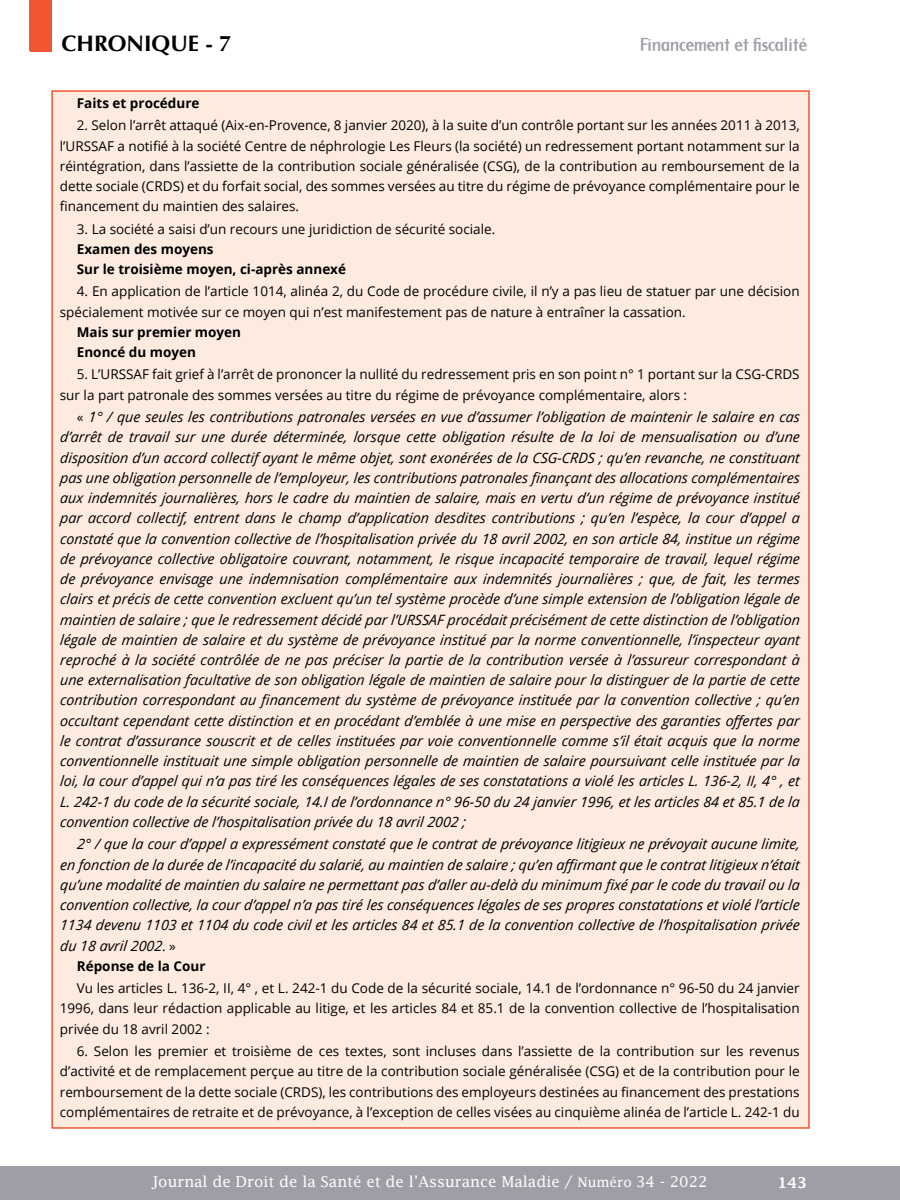
<style>
.page{position:relative;width:900px;height:1200px;background:#fff}
.page>*{position:absolute;margin:0;border:0;box-sizing:border-box;transform-origin:0 0}
.t1{font:700 22.5px "Optima";color:#000}
.t2{font:21px "Berkeley";color:#9e9ea6}
.t3{font:15px "Lucida Fax";color:#fff}
.t4{font:600 15px "Lucida Fax";color:#fff}
.t5{font:italic 14.25px/20.2px "Open Sans";color:#000}
.t6{font:13.5px/20.2px "Open Sans";color:#000;text-align:justify}
.t7{font:700 13.5px/20.1px "Open Sans";color:#000}
.t8{font:13.5px "Lucida Fax";color:#fff}
.s1{font-style:normal;font-size:13.5px}
</style>
<div class="page">
<div style="left:0;top:1167px;width:900px;height:33px;background:#9e9ea6"></div>
<div style="left:30px;top:0;width:21px;height:51px;background:#f15632"></div>
<div style="left:51px;top:90px;width:759px;height:1039px;background:#feebe0;border:2px solid #f15632"></div>
<h1 class="t1" style="left:62px;top:30px;width:172px">CHRONIQUE - 7</h1>
<h2 class="t2" style="left:640px;top:35px;width:169px">Financement et fiscalité</h2>
<p class="t7" style="left:77px;top:93px;width:124px">Faits et procédure</p>
<p class="t6" style="left:60px;top:115px;width:741px;text-indent:17px">2. Selon l’arrêt attaqué (Aix-en-Provence, 8 janvier 2020), à la suite d’un contrôle portant sur les années 2011 à 2013, l’URSSAF a notifié à la société Centre de néphrologie Les Fleurs (la société) un redressement portant notamment sur la réintégration, dans l’assiette de la contribution sociale généralisée (CSG), de la contribution au remboursement de la dette sociale (CRDS) et du forfait social, des sommes versées au titre du régime de prévoyance complémentaire pour le financement du maintien des salaires.</p>
<p class="t6" style="left:77px;top:218px;width:420px">3. La société a saisi d’un recours une juridiction de sécurité sociale.</p>
<p class="t7" style="left:77px;top:239px;width:271px">Examen des moyens<br>Sur le troisième moyen, ci-après annexé</p>
<p class="t6" style="left:60px;top:281px;width:741px;text-indent:17px">4. En application de l’article 1014, alinéa 2, du Code de procédure civile, il n’y a pas lieu de statuer par une décision spécialement motivée sur ce moyen qui n’est manifestement pas de nature à entraîner la cassation.</p>
<p class="t7" style="left:77px;top:322px;width:166px">Mais sur premier moyen<br>Enoncé du moyen</p>
<p class="t6" style="left:60px;top:364px;width:741px;text-indent:17px">5. L’URSSAF fait grief à l’arrêt de prononcer la nullité du redressement pris en son point n° 1 portant sur la CSG-CRDS sur la part patronale des sommes versées au titre du régime de prévoyance complémentaire, alors :</p>
<p class="t5" style="left:60px;top:406px;width:743px;text-indent:17px"><span class="s1">«</span> 1° / que seules les contributions patronales versées en vue d’assumer l’obligation de maintenir le salaire en cas d’arrêt de travail sur une durée déterminée, lorsque cette obligation résulte de la loi de mensualisation ou d’une disposition d’un accord collectif ayant le même objet, sont exonérées de la CSG-CRDS ; qu’en revanche, ne constituant pas une obligation personnelle de l’employeur, les contributions patronales finançant des allocations complémentaires aux indemnités journalières, hors le cadre du maintien de salaire, mais en vertu d’un régime de prévoyance institué par accord collectif, entrent dans le champ d’application desdites contributions ; qu’en l’espèce, la cour d’appel a constaté que la convention collective de l’hospitalisation privée du 18 avril 2002, en son article 84, institue un régime de prévoyance collective obligatoire couvrant, notamment, le risque incapacité temporaire de travail, lequel régime de prévoyance envisage une indemnisation complémentaire aux indemnités journalières ; que, de fait, les termes clairs et précis de cette convention excluent qu’un tel système procède d’une simple extension de l’obligation légale de maintien de salaire ; que le redressement décidé par l’URSSAF procédait précisément de cette distinction de l’obligation légale de maintien de salaire et du système de prévoyance institué par la norme conventionnelle, l’inspecteur ayant reproché à la société contrôlée de ne pas préciser la partie de la contribution versée à l’assureur correspondant à une externalisation facultative de son obligation légale de maintien de salaire pour la distinguer de la partie de cette contribution correspondant au financement du système de prévoyance instituée par la convention collective ; qu’en occultant cependant cette distinction et en procédant d’emblée à une mise en perspective des garanties offertes par le contrat d’assurance souscrit et de celles instituées par voie conventionnelle comme s’il était acquis que la norme conventionnelle instituait une simple obligation personnelle de maintien de salaire poursuivant celle instituée par la loi, la cour d’appel qui n’a pas tiré les conséquences légales de ses constatations a violé les articles L. 136-2, II, 4° , et L. 242-1 du code de la sécurité sociale, 14.I de l’ordonnance n° 96-50 du 24 janvier 1996, et les articles 84 et 85.1 de la convention collective de l’hospitalisation privée du 18 avril 2002 ;</p>
<p class="t5" style="left:60px;top:834px;width:743px;text-align:justify;text-indent:17px">2° / que la cour d’appel a expressément constaté que le contrat de prévoyance litigieux ne prévoyait aucune limite, en fonction de la durée de l’incapacité du salarié, au maintien de salaire ; qu’en affirmant que le contrat litigieux n’était qu’une modalité de maintien du salaire ne permettant pas d’aller au-delà du minimum fixé par le code du travail ou la convention collective, la cour d’appel n’a pas tiré les conséquences légales de ses propres constatations et violé l’article 1134 devenu 1103 et 1104 du code civil et les articles 84 et 85.1 de la convention collective de l’hospitalisation privée du 18 avril 2002<span class="s1">. »</span></p>
<p class="t7" style="left:77px;top:955px;width:130px">Réponse de la Cour</p>
<p class="t6" style="left:60px;top:978px;width:741px;text-indent:17px">Vu les articles L. 136-2, II, 4° , et L. 242-1 du Code de la sécurité sociale, 14.1 de l’ordonnance n° 96-50 du 24 janvier 1996, dans leur rédaction applicable au litige, et les articles 84 et 85.1 de la convention collective de l’hospitalisation privée du 18 avril 2002 :</p>
<p class="t6" style="left:60px;top:1041px;width:741px;text-indent:17px">6. Selon les premier et troisième de ces textes, sont incluses dans l’assiette de la contribution sur les revenus d’activité et de remplacement perçue au titre de la contribution sociale généralisée (CSG) et de la contribution pour le remboursement de la dette sociale (CRDS), les contributions des employeurs destinées au financement des prestations complémentaires de retraite et de prévoyance, à l’exception de celles visées au cinquième alinéa de l’article L. 242-1 du</p>
<p class="t3" style="left:152px;top:1173px;width:422px">Journal de Droit de la Santé et de l’Assurance Maladie /</p>
<p class="t3" style="left:172px;top:1173px;width:422px">Journal de Droit de la Santé et de l’Assurance Maladie /</p>
<p class="t3" style="left:636px;top:1173px;width:73px">34 - 2022</p>
<p class="t3" style="left:656px;top:1173px;width:73px">26 2 20</p>
<p class="t3" style="left:656px;top:1173px;width:45px">34 2</p>
<p class="t3" style="left:656px;top:1173px;width:73px">18 - 2017</p>
<p class="t4" style="left:777px;top:1174px;width:74px">143 143</p>
<p class="t3" style="left:665px;top:1173px;width:35px">9 2</p>
<p class="t3" style="left:690px;top:1173px;width:11px">2</p>
<p class="t8" style="left:577px;top:1175px;width:56px">Numéro</p>
<p class="t8" style="left:597px;top:1175px;width:56px">Numéro</p>
<p class="t3" style="left:327px;top:1173px;width:10px">a</p>
</div>
